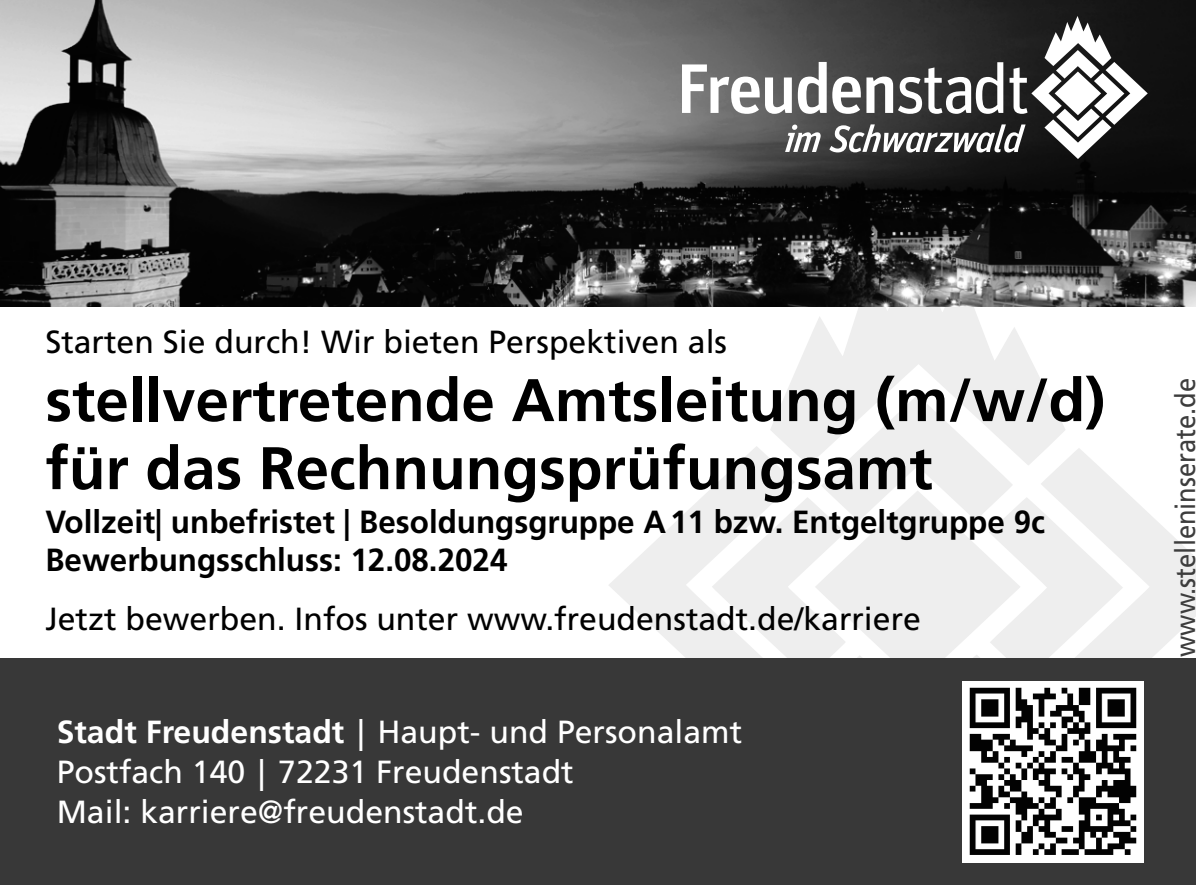
<style>
.page{position:relative;width:1196px;height:885px;background:#fff}
.page>*{position:absolute;margin:0;border:0;box-sizing:border-box;transform-origin:0 0}
.t1{font:700 60px/68px "Frutiger LT Pro";color:#000}
.t2{font:32px/40px "Frutiger LT Pro";color:#fff}
.t3{font:32px "Frutiger LT Pro";color:#000}
.t4{font:700 32px/38px "Frutiger LT Pro";color:#000}
.t5{font:28px "Frutiger LT Pro";color:#3d3d3d;scale:.91 1}
.s1{font-weight:700}
</style>
<div class="page">
<svg style="left:608px;top:306px;width:587px;height:352px;fill:#eee"></svg>
<img style="left:0;top:0;width:1195px;height:306px">
<svg style="left:681px;top:16px;width:466px;height:143px"></svg>
<div style="left:0;top:658px;width:1195px;height:226px;background:#383838"></div>
<div style="left:961px;top:680px;width:182px;height:182px;background:#fff"></div>
<img style="left:969px;top:687px;width:167px;height:168px">
<p class="t3" style="left:45px;top:323px;width:683px">Starten Sie durch! Wir bieten Perspektiven als</p>
<h1 class="t1" style="left:45px;top:366px;width:1061px">stellvertretende Amtsleitung (m/w/d) für das Rechnungsprüfungsamt</h1>
<p class="t4" style="left:45px;top:502px;width:1000px">Vollzeit| unbefristet | Besoldungsgruppe A11 bzw. Entgeltgruppe 9c<br>Bewerbungsschluss: 12.08.2024</p>
<p class="t3" style="left:45px;top:599px;width:876px">Jetzt bewerben. Infos unter www.freudenstadt.de/karriere</p>
<p class="t2" style="left:57px;top:711px;width:686px"><span class="s1">Stadt Freudenstadt</span> | Haupt- und Personalamt<br>Postfach 140 | 72231 Freudenstadt<br>Mail: karriere@freudenstadt.de</p>
<p class="t5" style="left:1168px;top:657px;width:308px;rotate:-90deg">www.stelleninserate.de</p>
</div>
